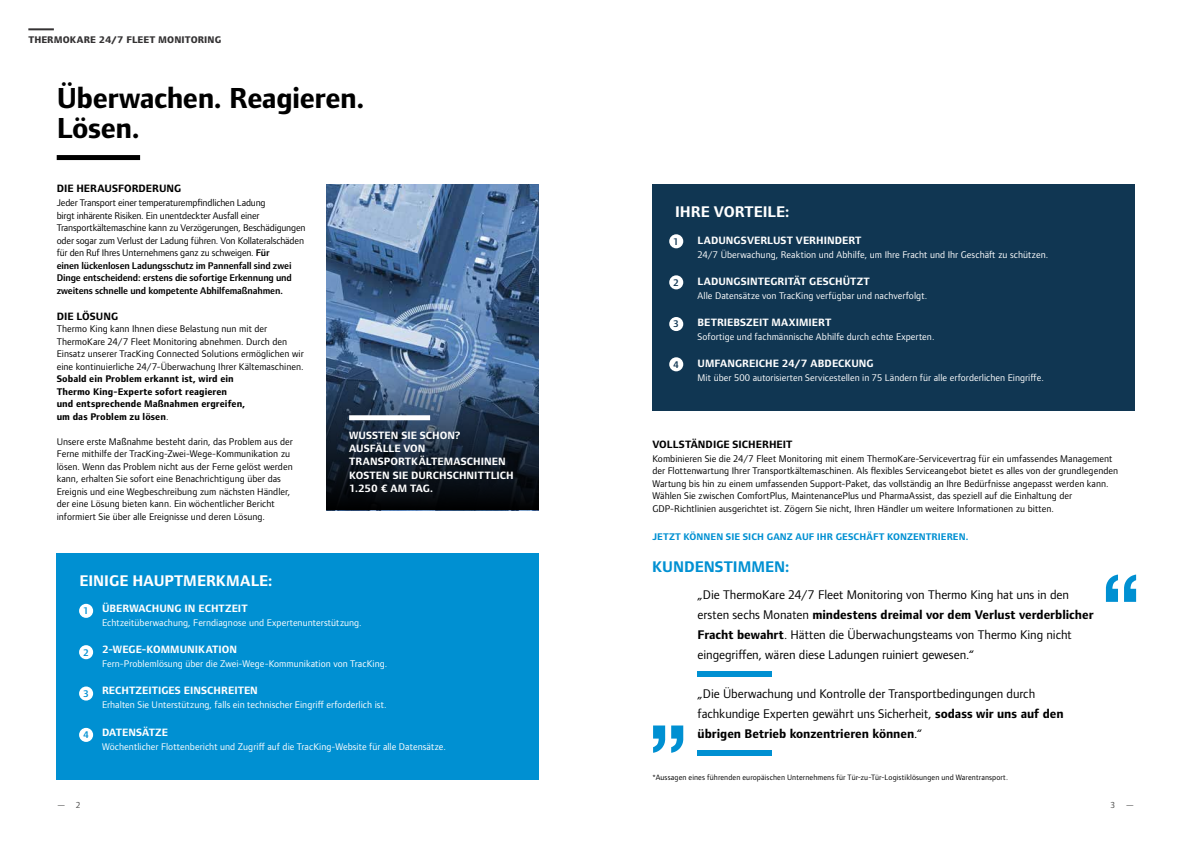
<style>
.page{position:relative;width:1191px;height:842px;background:#fff}
.page>*{position:absolute;margin:0;border:0;box-sizing:border-box;transform-origin:0 0}
.t1{font:700 30px/30px "Foundry Form Sans";letter-spacing:-.015em;color:#000}
.t2{font:700 16px "Foundry Form Sans";color:#fff}
.t3{font:700 16px "Foundry Form Sans";color:#0090d2}
.t4{font:13px/20px "Foundry Form Sans";letter-spacing:-.005em;color:#000}
.t5{font:700 11px/13.2px "Foundry Form Sans";letter-spacing:.005em;color:#fff}
.t6{font:700 11px "Foundry Form Sans";letter-spacing:.005em;color:#000}
.t7{font:10px/12.5px "Foundry Form Sans";letter-spacing:.005em;color:#000}
.t8{font:10px "Foundry Form Sans";letter-spacing:.005em;color:#fff}
.t9{font:10px/12.5px "Foundry Form Sans";letter-spacing:-.015em;color:#000}
.t10{font:700 10px/12.5px "Foundry Form Sans";letter-spacing:.005em;color:#000}
.t11{font:700 10px "Foundry Form Sans";letter-spacing:.01em;color:#0090d2}
.t12{font:800 10px "Foundry Form Sans";letter-spacing:.005em;color:#343233}
.t13{font:600 10px "Foundry Form Sans";color:#0090d2}
.t14{font:600 10px "Foundry Form Sans";color:#103652}
.t15{font:9px "Foundry Form Sans";color:#4a4a49}
.t16{font:8px "Foundry Form Sans";letter-spacing:.015em;color:#000}
.s1{font-weight:600}
.s2{font-weight:400}
.s3{font-weight:700}
</style>
<div class="page">
<hr style="left:28px;top:28px;width:26px;height:2px;background:#343233">
<img style="left:326px;top:184px;width:213px;height:181px">
<svg style="left:326px;top:365px;width:213px;height:145px;background:#243448"></svg>
<div style="left:57px;top:553px;width:482px;height:227px;background:#0090d2"></div>
<div style="left:349px;top:415px;width:81px;height:5px;background:#fff"></div>
<div style="left:57px;top:155px;width:83px;height:5px;background:#000"></div>
<div style="left:697px;top:671px;width:75px;height:5px;background:#0090d2"></div>
<div style="left:697px;top:751px;width:75px;height:5px;background:#0090d2"></div>
<svg style="left:1105px;top:575px;width:31px;height:27px"></svg>
<svg style="left:653px;top:725px;width:30px;height:28px"></svg>
<div style="left:79px;top:645px;width:14px;height:14px;background:#fff;border-radius:50%"></div>
<div style="left:79px;top:604px;width:14px;height:14px;background:#fff;border-radius:50%"></div>
<div style="left:79px;top:686px;width:14px;height:14px;background:#fff;border-radius:50%"></div>
<div style="left:79px;top:728px;width:14px;height:14px;background:#fff;border-radius:50%"></div>
<div style="left:652px;top:184px;width:482px;height:227px;background:#103652"></div>
<div style="left:669px;top:234px;width:14px;height:14px;background:#fff;border-radius:50%"></div>
<div style="left:669px;top:275px;width:14px;height:14px;background:#fff;border-radius:50%"></div>
<div style="left:669px;top:317px;width:14px;height:14px;background:#fff;border-radius:50%"></div>
<div style="left:669px;top:357px;width:14px;height:14px;background:#fff;border-radius:50%"></div>
<p class="t12" style="left:28px;top:34px;width:194px">THERMOKARE 24/7 FLEET MONITORING</p>
<h1 class="t1" style="left:57px;top:83px;width:309px">Überwachen. Reagieren.<br>Lösen.</h1>
<p class="t6" style="left:57px;top:182px;width:126px">DIE HERAUSFORDERUNG</p>
<p class="t9" style="left:57px;top:197px;width:250px">Jeder Transport einer temperaturempfindlichen Ladung<br>birgt inhärente Risiken. Ein unentdeckter Ausfall einer Transportkältemaschine kann zu Verzögerungen, Beschädigungen oder sogar zum Verlust der Ladung führen. Von Kollateralschäden für den Ruf Ihres Unternehmens ganz zu schweigen. <span class="s1">Für<br>einen lückenlosen Ladungsschutz im Pannenfall sind zwei Dinge entscheidend: erstens die sofortige Erkennung und zweitens schnelle und kompetente Abhilfemaßnahmen.</span></p>
<p class="t6" style="left:57px;top:309px;width:63px">DIE LÖSUNG</p>
<p class="t7" style="left:57px;top:323px;width:248px">Thermo King kann Ihnen diese Belastung nun mit der ThermoKare 24/7 Fleet Monitoring abnehmen. Durch den Einsatz unserer TracKing Connected Solutions ermöglichen wir eine kontinuierliche 24/7-Überwachung Ihrer Kältemaschinen.</p>
<p class="t10" style="left:57px;top:373px;width:190px">Sobald ein Problem erkannt ist, wird ein Thermo King-Experte sofort reagieren und entsprechende Maßnahmen ergreifen, um das Problem zu lösen<span class="s2">.</span></p>
<p class="t7" style="left:57px;top:435px;width:238px">Unsere erste Maßnahme besteht darin, das Problem aus der Ferne mithilfe der TracKing-Zwei-Wege-Kommunikation zu lösen. Wenn das Problem nicht aus der Ferne gelöst werden kann, erhalten Sie sofort eine Benachrichtigung über das Ereignis und eine Wegbeschreibung zum nächsten Händler, der eine Lösung bieten kann. Ein wöchentlicher Bericht informiert Sie über alle Ereignisse und deren Lösung.</p>
<p class="t6" style="left:652px;top:437px;width:142px">VOLLSTÄNDIGE SICHERHEIT</p>
<h2 class="t2" style="left:675px;top:203px;width:116px">IHRE VORTEILE:</h2>
<p class="t5" style="left:697px;top:234px;width:165px">LADUNGSVERLUST VERHINDERT</p>
<p class="t8" style="left:697px;top:248px;width:352px">24/7 Überwachung, Reaktion und Abhilfe, um Ihre Fracht und Ihr Geschäft zu schützen.</p>
<p class="t5" style="left:697px;top:275px;width:174px">LADUNGSINTEGRITÄT GESCHÜTZT</p>
<p class="t8" style="left:697px;top:290px;width:231px">Alle Datensätze von TracKing verfügbar und nachverfolgt.</p>
<p class="t5" style="left:697px;top:316px;width:135px">BETRIEBSZEIT MAXIMIERT</p>
<p class="t8" style="left:697px;top:331px;width:238px">Sofortige und fachmännische Abhilfe durch echte Experten.</p>
<p class="t5" style="left:697px;top:357px;width:178px">UMFANGREICHE 24/7 ABDECKUNG</p>
<p class="t8" style="left:697px;top:372px;width:348px">Mit über 500 autorisierten Servicestellen in 75 Ländern für alle erforderlichen Eingriffe.</p>
<p class="t14" style="left:673px;top:235px;width:7px">1</p>
<p class="t14" style="left:673px;top:276px;width:7px">2</p>
<p class="t14" style="left:673px;top:318px;width:7px">3</p>
<p class="t14" style="left:673px;top:358px;width:7px">4</p>
<p class="t5" style="left:349px;top:429px;width:166px">WUSSTEN SIE SCHON?<br>AUSFÄLLE VON<br>TRANSPORTKÄLTEMASCHINEN<br>KOSTEN SIE DURCHSCHNITTLICH<br>1.250 € AM TAG.</p>
<p class="t7" style="left:652px;top:452px;width:467px">Kombinieren Sie die 24/7 Fleet Monitoring mit einem ThermoKare-Servicevertrag für ein umfassendes Management der Flottenwartung Ihrer Transportkältemaschinen. Als flexibles Serviceangebot bietet es alles von der grundlegenden Wartung bis hin zu einem umfassenden Support-Paket, das vollständig an Ihre Bedürfnisse angepasst werden kann.<br>Wählen Sie zwischen ComfortPlus, MaintenancePlus und PharmaAssist, das speziell auf die Einhaltung der GDP-Richtlinien ausgerichtet ist. Zögern Sie nicht, Ihren Händler um weitere Informationen zu bitten.</p>
<p class="t11" style="left:652px;top:530px;width:317px">JETZT KÖNNEN SIE SICH GANZ AUF IHR GESCHÄFT KONZENTRIEREN.</p>
<h2 class="t2" style="left:79px;top:571px;width:194px">EINIGE HAUPTMERKMALE:</h2>
<p class="t13" style="left:83px;top:605px;width:7px">1</p>
<p class="t13" style="left:83px;top:646px;width:7px">2</p>
<p class="t13" style="left:83px;top:688px;width:7px">3</p>
<p class="t13" style="left:83px;top:729px;width:7px">4</p>
<p class="t5" style="left:102px;top:602px;width:147px">ÜBERWACHUNG IN ECHTZEIT</p>
<p class="t8" style="left:102px;top:617px;width:261px">Echtzeitüberwachung, Ferndiagnose und Expertenunterstützung.</p>
<p class="t5" style="left:102px;top:643px;width:137px">2-WEGE-KOMMUNIKATION</p>
<p class="t8" style="left:102px;top:658px;width:287px">Fern-Problemlösung über die Zwei-Wege-Kommunikation von TracKing.</p>
<p class="t5" style="left:102px;top:684px;width:157px">RECHTZEITIGES EINSCHREITEN</p>
<p class="t8" style="left:102px;top:699px;width:286px">Erhalten Sie Unterstützung, falls ein technischer Eingriff erforderlich ist.</p>
<p class="t5" style="left:102px;top:725px;width:67px">DATENSÄTZE</p>
<p class="t8" style="left:102px;top:740px;width:345px">Wöchentlicher Flottenbericht und Zugriff auf die TracKing-Website für alle Datensätze.</p>
<h2 class="t3" style="left:652px;top:557px;width:139px">KUNDENSTIMMEN:</h2>
<p class="t4" style="left:697px;top:585px;width:397px">„Die ThermoKare 24/7 Fleet Monitoring von Thermo King hat uns in den ersten sechs Monaten <span class="s3">mindestens dreimal vor dem Verlust verderblicher Fracht bewahrt</span>. Hätten die Überwachungsteams von Thermo King nicht eingegriffen, wären diese Ladungen ruiniert gewesen.“</p>
<h3 class="t4" style="left:697px;top:684px;width:367px">„Die Überwachung und Kontrolle der Transportbedingungen durch fachkundige Experten gewährt uns Sicherheit, <span class="s3">sodass wir uns auf den übrigen Betrieb konzentrieren können</span>.“</h3>
<p class="t16" style="left:652px;top:772px;width:357px">*Aussagen eines führenden europäischen Unternehmens für Tür-zu-Tür-Logistiklösungen und Warentransport.</p>
<p class="t15" style="left:57px;top:800px;width:25px">— 2</p>
<p class="t15" style="left:1110px;top:800px;width:25px">3 —</p>
</div>
